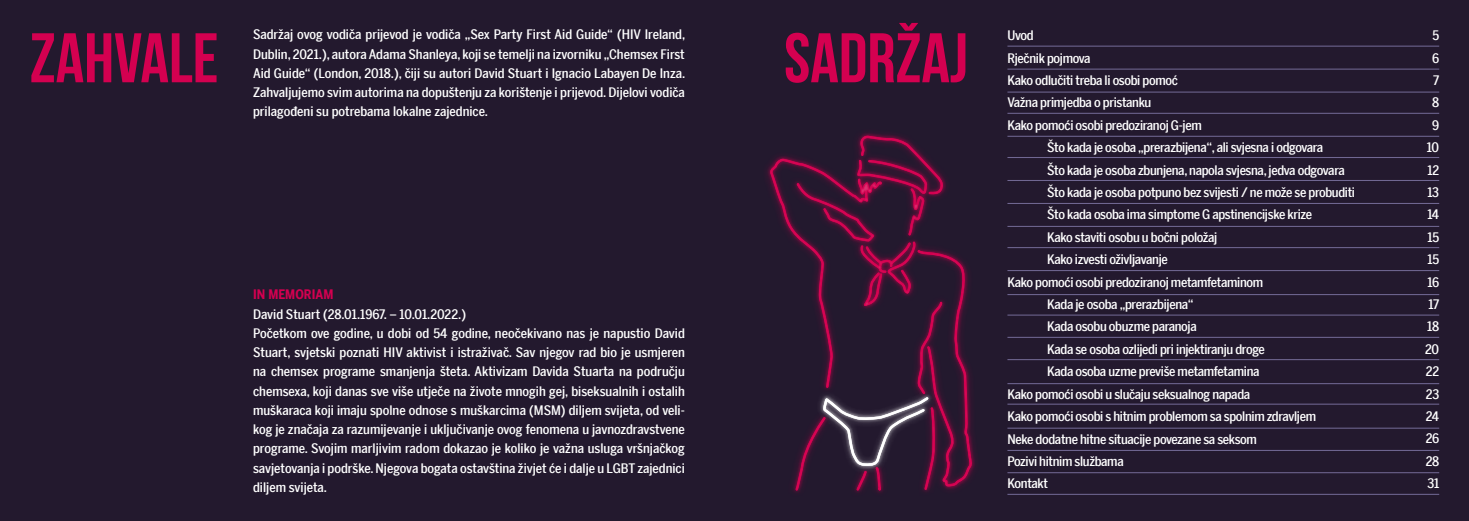
<style>
.page{position:relative;width:1469px;height:521px;background:#fff}
.page>*{position:absolute;margin:0;border:0;box-sizing:border-box;transform-origin:0 0}
.t1{font:700 70px "Bebas Neue";color:#d40050}
.t2{font:500 condensed 13.12px/22.4px "Benton Sans";letter-spacing:-.025em;color:#fff;text-align:justify}
.t3{font:500 condensed 13.12px/19.2px "Benton Sans";color:#fff}
.t4{font:700 13.12px "Benton Sans Condensed";color:#d40050}
</style>
<div class="page">
<div style="left:0;top:0;width:734px;height:521px;background:#23192e"></div>
<div style="left:734px;top:0;width:734px;height:521px;background:#23192e"></div>
<hr style="left:1007px;top:46px;width:432px;height:1px;background:#706792">
<hr style="left:1007px;top:69px;width:432px;height:1px;background:#706792">
<hr style="left:1007px;top:92px;width:432px;height:1px;background:#706792">
<hr style="left:1007px;top:113px;width:432px;height:1px;background:#706792">
<hr style="left:1007px;top:136px;width:432px;height:1px;background:#706792">
<hr style="left:1007px;top:157px;width:432px;height:1px;background:#706792">
<hr style="left:1007px;top:180px;width:432px;height:1px;background:#706792">
<hr style="left:1007px;top:203px;width:432px;height:1px;background:#706792">
<hr style="left:1007px;top:226px;width:432px;height:1px;background:#706792">
<hr style="left:1007px;top:247px;width:432px;height:1px;background:#706792">
<hr style="left:1007px;top:270px;width:432px;height:1px;background:#706792">
<hr style="left:1007px;top:294px;width:432px;height:1px;background:#706792">
<hr style="left:1007px;top:314px;width:432px;height:2px;background:#706792">
<hr style="left:1007px;top:337px;width:432px;height:1px;background:#706792">
<hr style="left:1007px;top:359px;width:432px;height:1px;background:#706792">
<hr style="left:1007px;top:383px;width:432px;height:1px;background:#706792">
<hr style="left:1007px;top:404px;width:432px;height:1px;background:#706792">
<hr style="left:1007px;top:428px;width:432px;height:1px;background:#706792">
<hr style="left:1007px;top:450px;width:432px;height:1px;background:#706792">
<hr style="left:1007px;top:472px;width:432px;height:1px;background:#706792">
<hr style="left:1007px;top:494px;width:432px;height:1px;background:#706792">
<div style="left:766px;top:132px;width:209px;height:363px;background:#d40050;opacity:.8"></div>
<svg style="left:767px;top:135px;width:206px;height:357px"></svg>
<div style="left:770px;top:136px;width:201px;height:354px;background:#fff;opacity:.2"></div>
<h1 class="t1" style="left:30px;top:20px;width:190px">ZAHVALE</h1>
<p class="t2" style="left:253px;top:25px;width:433px;line-height:19.2px">Sadržaj ovog vodiča prijevod je vodiča „Sex Party First Aid Guide“ (HIV Ireland, Dublin, 2021.), autora Adama Shanleya, koji se temelji na izvorniku „Chemsex First Aid Guide“ (London, 2018.), čiji su autori David Stuart i Ignacio Labayen De Inza.<br>Zahvaljujemo svim autorima na dopuštenju za korištenje i prijevod. Dijelovi vodiča prilagođeni su potrebama lokalne zajednice.</p>
<p class="t4" style="left:253px;top:286px;width:82px">IN MEMORIAM</p>
<p class="t3" style="left:253px;top:304px;width:433px">David Stuart (28.01.1967. – 10.01.2022.)<br>Početkom ove godine, u dobi od 54 godine, neočekivano nas je napustio David Stuart, svjetski poznati HIV aktivist i istraživač. Sav njegov rad bio je usmjeren na chemsex programe smanjenja šteta. Aktivizam Davida Stuarta na području chemsexa, koji danas sve više utječe na živote mnogih gej, biseksualnih i ostalih muškaraca koji imaju spolne odnose s muškarcima (MSM) diljem svijeta, od veli&shy;kog je značaja za razumijevanje i uključivanje ovog fenomena u javnozdravstvene programe. Svojim marljivim radom dokazao je koliko je važna usluga vršnjačkog savjetovanja i podrške. Njegova bogata ostavština živjet će i dalje u LGBT zajednici diljem svijeta.</p>
<h1 class="t1" style="left:784px;top:20px;width:185px">SADRŽAJ</h1>
<p class="t2" style="left:1425px;top:24px;width:15px;text-align:center">5<br>6<br>7<br>8<br>9<br>10<br>12<br>13<br>14<br>15<br>15<br>16<br>17<br>18<br>20<br>22<br>23<br>24<br>26<br>28<br>31</p>
<p class="t2" style="left:1007px;top:24px;width:28px">Uvod</p>
<p class="t2" style="left:1007px;top:47px;width:85px">Rječnik pojmova</p>
<p class="t2" style="left:1007px;top:69px;width:172px">Kako odlučiti treba li osobi pomoć</p>
<p class="t2" style="left:1007px;top:91px;width:145px">Važna primjedba o pristanku</p>
<p class="t2" style="left:1007px;top:114px;width:196px">Kako pomoći osobi predoziranoj G-jem</p>
<p class="t2" style="left:1047px;top:136px;width:278px">Što kada je osoba „prerazbijena“, ali svjesna i odgovara</p>
<p class="t2" style="left:1047px;top:159px;width:299px">Što kada je osoba zbunjena, napola svjesna, jedva odgovara</p>
<p class="t2" style="left:1047px;top:181px;width:309px">Što kada je osoba potpuno bez svijesti / ne može se probuditi</p>
<p class="t2" style="left:1047px;top:203px;width:266px">Što kada osoba ima simptome G apstinencijske krize</p>
<p class="t2" style="left:1047px;top:226px;width:172px">Kako staviti osobu u bočni položaj</p>
<p class="t2" style="left:1047px;top:248px;width:122px">Kako izvesti oživljavanje</p>
<p class="t2" style="left:1007px;top:271px;width:257px">Kako pomoći osobi predoziranoj metamfetaminom</p>
<p class="t2" style="left:1047px;top:293px;width:148px">Kada je osoba „prerazbijena“</p>
<p class="t2" style="left:1047px;top:315px;width:151px">Kada osobu obuzme paranoja</p>
<p class="t2" style="left:1047px;top:338px;width:219px">Kada se osoba ozlijedi pri injektiranju droge</p>
<p class="t2" style="left:1047px;top:360px;width:214px">Kada osoba uzme previše metamfetamina</p>
<p class="t2" style="left:1007px;top:383px;width:244px">Kako pomoći osobi u slučaju seksualnog napada</p>
<p class="t2" style="left:1007px;top:405px;width:310px">Kako pomoći osobi s hitnim problemom sa spolnim zdravljem</p>
<p class="t2" style="left:1007px;top:427px;width:251px">Neke dodatne hitne situacije povezane sa seksom</p>
<p class="t2" style="left:1007px;top:450px;width:118px">Pozivi hitnim službama</p>
<p class="t2" style="left:1007px;top:472px;width:42px">Kontakt</p>
</div>
